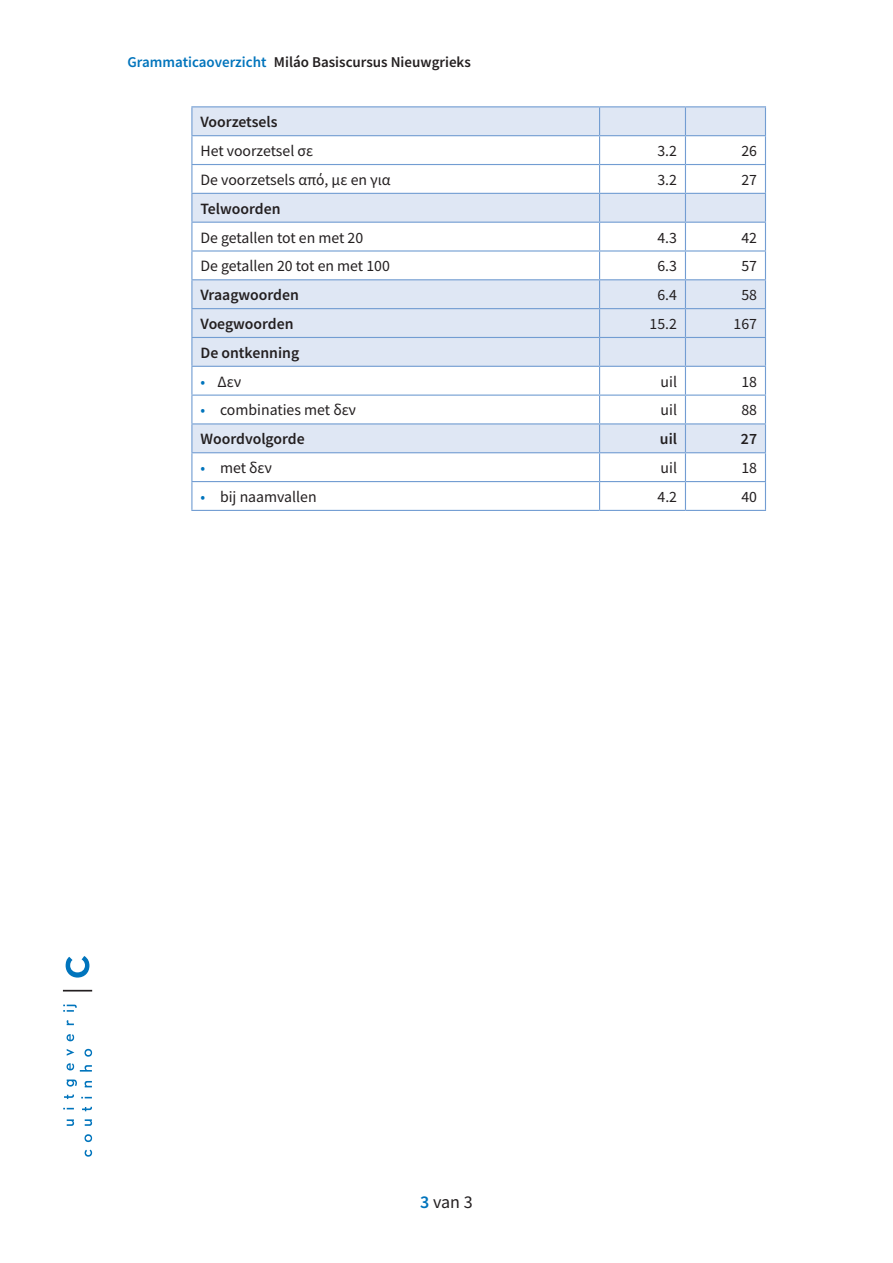
<style>
.page{position:relative;width:893px;height:1263px;background:#fff}
.page>*{position:absolute;margin:0;border:0;box-sizing:border-box;transform-origin:0 0}
.t1{font:18px "Source Sans Pro";color:#231f20}
.t2{font:15.75px "Source Sans Pro";color:#231f20}
.t3{font:600 15.75px "Source Sans Pro";color:#231f20}
.t4{font:600 15px "Source Sans Pro";color:#231f20}
.s1{color:#0074bc}
.s2{font-weight:600;color:#0074bc}
</style>
<div class="page">
<svg style="left:67px;top:1119px;width:7px;height:7px"></svg>
<svg style="left:64px;top:1094px;width:10px;height:5px"></svg>
<svg style="left:67px;top:1079px;width:10px;height:7px"></svg>
<svg style="left:67px;top:1063px;width:7px;height:7px"></svg>
<svg style="left:67px;top:1049px;width:7px;height:7px"></svg>
<svg style="left:67px;top:1034px;width:7px;height:7px"></svg>
<svg style="left:67px;top:1020px;width:7px;height:5px"></svg>
<svg style="left:63px;top:1004px;width:14px;height:8px"></svg>
<svg style="left:85px;top:1149px;width:7px;height:8px"></svg>
<svg style="left:85px;top:1134px;width:7px;height:8px"></svg>
<svg style="left:85px;top:1119px;width:7px;height:7px"></svg>
<svg style="left:82px;top:1107px;width:10px;height:4px"></svg>
<svg style="left:85px;top:1081px;width:7px;height:6px"></svg>
<svg style="left:80px;top:1065px;width:12px;height:6px"></svg>
<svg style="left:85px;top:1049px;width:7px;height:8px"></svg>
<svg style="left:63px;top:990px;width:29px;height:1px"></svg>
<svg style="left:66px;top:956px;width:23px;height:21px"></svg>
<svg style="left:192px;top:107px;width:573px;height:345px;fill:#dfe7f4"></svg>
<hr style="left:191px;top:106px;width:409px;height:1px;background:#729dd2">
<hr style="left:600px;top:106px;width:85px;height:1px;background:#729dd2">
<hr style="left:685px;top:106px;width:81px;height:1px;background:#729dd2">
<hr style="left:191px;top:135px;width:409px;height:1px;background:#729dd2">
<hr style="left:600px;top:135px;width:85px;height:1px;background:#729dd2">
<hr style="left:685px;top:135px;width:81px;height:1px;background:#729dd2">
<hr style="left:191px;top:164px;width:409px;height:1px;background:#729dd2">
<hr style="left:600px;top:164px;width:85px;height:1px;background:#729dd2">
<hr style="left:685px;top:164px;width:81px;height:1px;background:#729dd2">
<hr style="left:191px;top:193px;width:409px;height:1px;background:#729dd2">
<hr style="left:600px;top:193px;width:85px;height:1px;background:#729dd2">
<hr style="left:685px;top:193px;width:81px;height:1px;background:#729dd2">
<hr style="left:191px;top:222px;width:409px;height:1px;background:#729dd2">
<hr style="left:600px;top:222px;width:85px;height:1px;background:#729dd2">
<hr style="left:685px;top:222px;width:81px;height:1px;background:#729dd2">
<hr style="left:191px;top:250px;width:409px;height:2px;background:#729dd2">
<hr style="left:600px;top:250px;width:85px;height:2px;background:#729dd2">
<hr style="left:685px;top:250px;width:81px;height:2px;background:#729dd2">
<hr style="left:191px;top:279px;width:409px;height:1px;background:#729dd2">
<hr style="left:600px;top:279px;width:85px;height:1px;background:#729dd2">
<hr style="left:685px;top:279px;width:81px;height:1px;background:#729dd2">
<hr style="left:191px;top:308px;width:409px;height:1px;background:#729dd2">
<hr style="left:600px;top:308px;width:85px;height:1px;background:#729dd2">
<hr style="left:685px;top:308px;width:81px;height:1px;background:#729dd2">
<hr style="left:191px;top:337px;width:409px;height:1px;background:#729dd2">
<hr style="left:600px;top:337px;width:85px;height:1px;background:#729dd2">
<hr style="left:685px;top:337px;width:81px;height:1px;background:#729dd2">
<hr style="left:191px;top:366px;width:409px;height:1px;background:#729dd2">
<hr style="left:600px;top:366px;width:85px;height:1px;background:#729dd2">
<hr style="left:685px;top:366px;width:81px;height:1px;background:#729dd2">
<hr style="left:191px;top:395px;width:409px;height:1px;background:#729dd2">
<hr style="left:600px;top:395px;width:85px;height:1px;background:#729dd2">
<hr style="left:685px;top:395px;width:81px;height:1px;background:#729dd2">
<hr style="left:191px;top:423px;width:409px;height:1px;background:#729dd2">
<hr style="left:600px;top:423px;width:85px;height:1px;background:#729dd2">
<hr style="left:685px;top:423px;width:81px;height:1px;background:#729dd2">
<hr style="left:191px;top:452px;width:409px;height:1px;background:#729dd2">
<hr style="left:600px;top:452px;width:85px;height:1px;background:#729dd2">
<hr style="left:685px;top:452px;width:81px;height:1px;background:#729dd2">
<hr style="left:191px;top:481px;width:409px;height:1px;background:#729dd2">
<svg style="left:191px;top:107px;width:1px;height:403px"></svg>
<hr style="left:600px;top:481px;width:85px;height:1px;background:#729dd2">
<svg style="left:599px;top:107px;width:1px;height:403px"></svg>
<hr style="left:685px;top:481px;width:81px;height:1px;background:#729dd2">
<svg style="left:685px;top:107px;width:1px;height:403px"></svg>
<svg style="left:765px;top:107px;width:1px;height:403px"></svg>
<hr style="left:191px;top:510px;width:409px;height:1px;background:#729dd2">
<hr style="left:600px;top:510px;width:85px;height:1px;background:#729dd2">
<hr style="left:685px;top:510px;width:81px;height:1px;background:#729dd2">
<p class="t4" style="left:128px;top:52px;width:345px"><span class="s1">Grammaticaoverzicht</span> Miláo Basiscursus Nieuwgrieks</p>
<p class="t3" style="left:200px;top:112px;width:79px">Voorzetsels</p>
<p class="t2" style="left:200px;top:141px;width:114px">Het voorzetsel σε</p>
<p class="t2" style="left:657px;top:141px;width:21px">3.2</p>
<p class="t2" style="left:741px;top:141px;width:17px">26</p>
<p class="t2" style="left:200px;top:170px;width:192px">De voorzetsels από, με en για</p>
<p class="t2" style="left:657px;top:170px;width:21px">3.2</p>
<p class="t2" style="left:741px;top:170px;width:17px">27</p>
<p class="t3" style="left:200px;top:198px;width:82px">Telwoorden</p>
<p class="t2" style="left:200px;top:227px;width:164px">De getallen tot en met 20</p>
<p class="t2" style="left:657px;top:227px;width:21px">4.3</p>
<p class="t2" style="left:741px;top:227px;width:17px">42</p>
<p class="t2" style="left:200px;top:256px;width:191px">De getallen 20 tot en met 100</p>
<p class="t2" style="left:657px;top:256px;width:21px">6.3</p>
<p class="t2" style="left:741px;top:256px;width:17px">57</p>
<p class="t3" style="left:200px;top:285px;width:100px">Vraagwoorden</p>
<p class="t2" style="left:657px;top:285px;width:21px">6.4</p>
<p class="t2" style="left:741px;top:285px;width:17px">58</p>
<p class="t3" style="left:200px;top:313px;width:95px">Voegwoorden</p>
<p class="t2" style="left:650px;top:314px;width:29px">15.2</p>
<p class="t2" style="left:734px;top:314px;width:25px">167</p>
<p class="t3" style="left:200px;top:342px;width:100px">De ontkenning</p>
<p class="t2" style="left:200px;top:371px;width:42px"><span class="s1">•</span> Δεν</p>
<p class="t2" style="left:661px;top:371px;width:18px">uil</p>
<p class="t2" style="left:741px;top:371px;width:17px">18</p>
<p class="t2" style="left:201px;top:400px;width:157px"><span class="s1">•</span> combinaties met δεν</p>
<p class="t2" style="left:661px;top:400px;width:18px">uil</p>
<p class="t2" style="left:741px;top:400px;width:17px">88</p>
<p class="t3" style="left:201px;top:429px;width:106px">Woordvolgorde</p>
<p class="t3" style="left:660px;top:429px;width:19px">uil</p>
<p class="t3" style="left:741px;top:429px;width:18px">27</p>
<p class="t2" style="left:201px;top:458px;width:73px"><span class="s1">•</span> met δεν</p>
<p class="t2" style="left:661px;top:458px;width:18px">uil</p>
<p class="t2" style="left:741px;top:458px;width:17px">18</p>
<p class="t2" style="left:201px;top:487px;width:118px"><span class="s1">•</span> bij naamvallen</p>
<p class="t2" style="left:657px;top:487px;width:21px">4.2</p>
<p class="t2" style="left:741px;top:487px;width:17px">40</p>
<p class="t1" style="left:420px;top:1190px;width:54px"><span class="s2">3</span> van 3</p>
</div>
